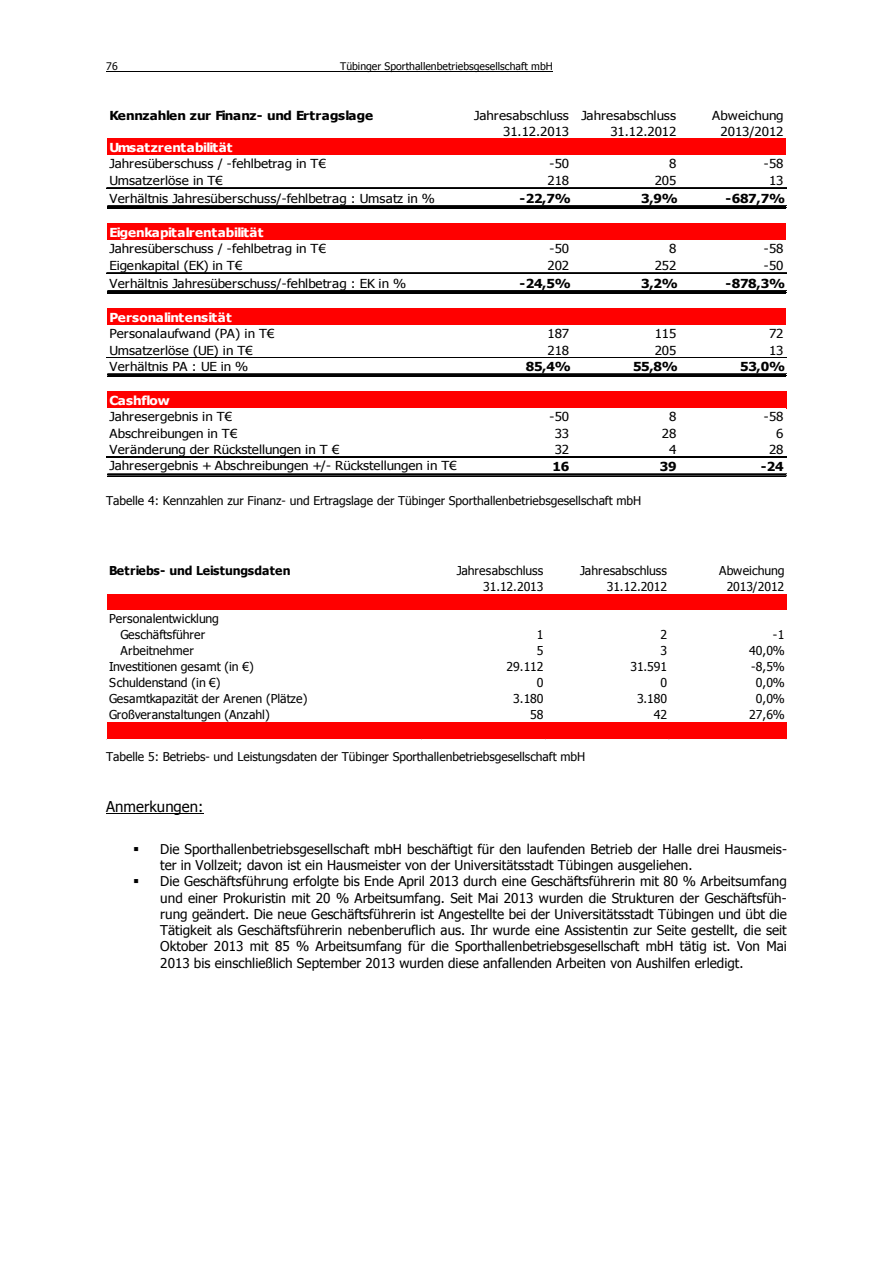
<style>
.page{position:relative;width:893px;height:1263px;background:#fff}
.page>*{position:absolute;margin:0;border:0;box-sizing:border-box;transform-origin:0 0}
.t1{font:15px "Tahoma";letter-spacing:.005em;color:#000}
.t2{font:13.5px/16.4px "Tahoma";color:#000}
.t3{font:12.45px/16.2px "Tahoma";letter-spacing:-.005em;color:#000;text-align:right;scale:1.08 1}
.t4{font:700 12.45px "Tahoma";letter-spacing:-.02em;color:#000;scale:1.08 1}
.t5{font:700 12.45px "Tahoma";color:#fff;scale:1.08 1}
.t6{font:700 12.45px "Tahoma";letter-spacing:-.02em;color:#fff;scale:1.08 1}
.t7{font:12.3px/16px "Tahoma";letter-spacing:-.005em;color:#000;text-align:center}
.t8{font:700 12.3px "Tahoma";color:#000}
.t9{font:12px "Tahoma";letter-spacing:-.005em;color:#000}
.t10{font:10.5px "Tahoma";letter-spacing:.005em;color:#000}
</style>
<div class="page">
<hr style="left:106px;top:71px;width:447px;height:1px;background:#000">
<hr style="left:106px;top:813px;width:98px;height:1px;background:#000">
<div style="left:107px;top:139px;width:679px;height:17px;background:#f00"></div>
<div style="left:107px;top:155px;width:679px;height:34px;background:#fff"></div>
<div style="left:107px;top:224px;width:679px;height:17px;background:#f00"></div>
<div style="left:107px;top:240px;width:679px;height:33px;background:#fff"></div>
<div style="left:107px;top:309px;width:679px;height:17px;background:#f00"></div>
<div style="left:107px;top:325px;width:679px;height:33px;background:#fff"></div>
<div style="left:107px;top:392px;width:679px;height:17px;background:#f00"></div>
<div style="left:107px;top:408px;width:679px;height:85px;background:#fff"></div>
<hr style="left:106px;top:187px;width:680px;height:1px;background:#000">
<hr style="left:106px;top:188px;width:680px;height:1px;background:#000">
<hr style="left:107px;top:206px;width:679px;height:1px;background:#000">
<hr style="left:107px;top:208px;width:679px;height:1px;background:#000">
<hr style="left:106px;top:272px;width:680px;height:1px;background:#000">
<hr style="left:106px;top:273px;width:680px;height:1px;background:#000">
<hr style="left:107px;top:291px;width:679px;height:1px;background:#000">
<hr style="left:107px;top:293px;width:679px;height:1px;background:#000">
<hr style="left:106px;top:357px;width:680px;height:1px;background:#000">
<hr style="left:106px;top:358px;width:680px;height:1px;background:#000">
<hr style="left:107px;top:374px;width:679px;height:1px;background:#000">
<hr style="left:107px;top:376px;width:679px;height:1px;background:#000">
<hr style="left:106px;top:457px;width:680px;height:1px;background:#000">
<hr style="left:107px;top:474px;width:679px;height:1px;background:#000">
<hr style="left:107px;top:476px;width:679px;height:1px;background:#000">
<div style="left:107px;top:594px;width:680px;height:17px;background:#f00"></div>
<div style="left:107px;top:610px;width:680px;height:65px;background:#fff"></div>
<div style="left:107px;top:722px;width:680px;height:17px;background:#f00"></div>
<p class="t10" style="left:106px;top:62px;width:13px">76</p>
<p class="t10" style="left:340px;top:62px;width:214px">Tübinger Sporthallenbetriebsgesellschaft mbH</p>
<p class="t4" style="left:109px;top:110px;width:245px">Kennzahlen zur Finanz- und Ertragslage</p>
<p class="t3" style="left:474px;top:108px;width:89px">Jahresabschluss<br>31.12.2013</p>
<p class="t3" style="left:581px;top:108px;width:89px">Jahresabschluss<br>31.12.2012</p>
<p class="t3" style="left:712px;top:108px;width:68px">Abweichung<br>2013/2012</p>
<p class="t5" style="left:109px;top:143px;width:115px">Umsatzrentabilität</p>
<p class="t3" style="left:109px;top:157px;width:202px">Jahresüberschuss / -fehlbetrag in T€</p>
<p class="t3" style="left:549px;top:157px;width:20px">-50</p>
<p class="t3" style="left:669px;top:157px;width:8px">8</p>
<p class="t3" style="left:763px;top:157px;width:20px">-58</p>
<p class="t3" style="left:109px;top:173px;width:106px">Umsatzerlöse in T€</p>
<p class="t3" style="left:547px;top:173px;width:22px">218</p>
<p class="t3" style="left:654px;top:173px;width:22px">205</p>
<p class="t3" style="left:769px;top:173px;width:15px">13</p>
<p class="t3" style="left:109px;top:191px;width:303px">Verhältnis Jahresüberschuss/-fehlbetrag : Umsatz in %</p>
<p class="t4" style="left:519px;top:193px;width:49px">-22,7%</p>
<p class="t4" style="left:641px;top:193px;width:36px">3,9%</p>
<p class="t4" style="left:725px;top:193px;width:57px">-687,7%</p>
<p class="t6" style="left:109px;top:228px;width:144px">Eigenkapitalrentabilität</p>
<p class="t3" style="left:109px;top:242px;width:202px">Jahresüberschuss / -fehlbetrag in T€</p>
<p class="t3" style="left:549px;top:242px;width:20px">-50</p>
<p class="t3" style="left:669px;top:242px;width:8px">8</p>
<p class="t3" style="left:763px;top:242px;width:20px">-58</p>
<p class="t3" style="left:109px;top:258px;width:125px">Eigenkapital (EK) in T€</p>
<p class="t3" style="left:547px;top:258px;width:22px">202</p>
<p class="t3" style="left:654px;top:258px;width:22px">252</p>
<p class="t3" style="left:763px;top:258px;width:20px">-50</p>
<p class="t3" style="left:109px;top:276px;width:276px">Verhältnis Jahresüberschuss/-fehlbetrag : EK in %</p>
<p class="t4" style="left:519px;top:278px;width:49px">-24,5%</p>
<p class="t4" style="left:641px;top:278px;width:36px">3,2%</p>
<p class="t4" style="left:725px;top:278px;width:57px">-878,3%</p>
<p class="t5" style="left:109px;top:313px;width:115px">Personalintensität</p>
<p class="t3" style="left:109px;top:327px;width:154px">Personalaufwand (PA) in T€</p>
<p class="t3" style="left:547px;top:327px;width:22px">187</p>
<p class="t3" style="left:654px;top:327px;width:22px">115</p>
<p class="t3" style="left:769px;top:327px;width:15px">72</p>
<p class="t3" style="left:109px;top:343px;width:134px">Umsatzerlöse (UE) in T€</p>
<p class="t3" style="left:547px;top:343px;width:22px">218</p>
<p class="t3" style="left:654px;top:343px;width:22px">205</p>
<p class="t3" style="left:769px;top:343px;width:15px">13</p>
<p class="t3" style="left:109px;top:359px;width:130px">Verhältnis PA : UE in %</p>
<p class="t4" style="left:526px;top:361px;width:43px">85,4%</p>
<p class="t4" style="left:633px;top:361px;width:43px">55,8%</p>
<p class="t4" style="left:740px;top:361px;width:43px">53,0%</p>
<p class="t5" style="left:109px;top:396px;width:57px">Cashflow</p>
<p class="t3" style="left:109px;top:410px;width:115px">Jahresergebnis in T€</p>
<p class="t3" style="left:549px;top:410px;width:20px">-50</p>
<p class="t3" style="left:669px;top:410px;width:8px">8</p>
<p class="t3" style="left:763px;top:410px;width:20px">-58</p>
<p class="t3" style="left:109px;top:426px;width:120px">Abschreibungen in T€</p>
<p class="t3" style="left:554px;top:426px;width:15px">33</p>
<p class="t3" style="left:662px;top:426px;width:15px">28</p>
<p class="t3" style="left:776px;top:426px;width:8px">6</p>
<p class="t3" style="left:109px;top:442px;width:214px">Veränderung der Rückstellungen in T €</p>
<p class="t3" style="left:554px;top:442px;width:15px">32</p>
<p class="t3" style="left:669px;top:442px;width:8px">4</p>
<p class="t3" style="left:769px;top:442px;width:15px">28</p>
<p class="t3" style="left:109px;top:459px;width:323px">Jahresergebnis + Abschreibungen +/- Rückstellungen in T€</p>
<p class="t4" style="left:552px;top:462px;width:17px">16</p>
<p class="t4" style="left:659px;top:462px;width:17px">39</p>
<p class="t4" style="left:760px;top:462px;width:23px">-24</p>
<p class="t9" style="left:106px;top:496px;width:536px">Tabelle 4: Kennzahlen zur Finanz- und Ertragslage der Tübinger Sporthallenbetriebsgesellschaft mbH</p>
<p class="t8" style="left:109px;top:566px;width:183px">Betriebs- und Leistungsdaten</p>
<p class="t7" style="left:456px;top:564px;width:88px">Jahresabschluss</p>
<p class="t7" style="left:580px;top:564px;width:88px">Jahresabschluss</p>
<p class="t7" style="left:719px;top:564px;width:67px">Abweichung</p>
<p class="t7" style="left:483px;top:580px;width:62px">31.12.2013</p>
<p class="t7" style="left:606px;top:580px;width:62px">31.12.2012</p>
<p class="t7" style="left:726px;top:580px;width:59px">2013/2012</p>
<p class="t7" style="left:109px;top:612px;width:111px">Personalentwicklung<br>Geschäftsführer</p>
<p class="t7" style="left:537px;top:628px;width:8px">1</p>
<p class="t7" style="left:660px;top:628px;width:8px">2</p>
<p class="t7" style="left:772px;top:628px;width:13px">-1</p>
<p class="t7" style="left:121px;top:644px;width:75px">Arbeitnehmer</p>
<p class="t7" style="left:537px;top:644px;width:8px">5</p>
<p class="t7" style="left:660px;top:644px;width:8px">3</p>
<p class="t7" style="left:749px;top:644px;width:37px">40,0%</p>
<p class="t7" style="left:109px;top:660px;width:146px">Investitionen gesamt (in €)</p>
<p class="t7" style="left:506px;top:660px;width:38px">29.112</p>
<p class="t7" style="left:630px;top:660px;width:38px">31.591</p>
<p class="t7" style="left:751px;top:660px;width:35px">-8,5%</p>
<p class="t7" style="left:109px;top:676px;width:113px">Schuldenstand (in €)</p>
<p class="t7" style="left:537px;top:676px;width:8px">0</p>
<p class="t7" style="left:660px;top:676px;width:8px">0</p>
<p class="t7" style="left:755px;top:676px;width:30px">0,0%</p>
<p class="t7" style="left:109px;top:692px;width:200px">Gesamtkapazität der Arenen (Plätze)</p>
<p class="t7" style="left:513px;top:692px;width:32px">3.180</p>
<p class="t7" style="left:637px;top:692px;width:32px">3.180</p>
<p class="t7" style="left:755px;top:692px;width:30px">0,0%</p>
<p class="t7" style="left:109px;top:708px;width:162px">Großveranstaltungen (Anzahl)</p>
<p class="t7" style="left:530px;top:708px;width:15px">58</p>
<p class="t7" style="left:654px;top:708px;width:15px">42</p>
<p class="t7" style="left:749px;top:708px;width:37px">27,6%</p>
<p class="t9" style="left:106px;top:752px;width:480px">Tabelle 5: Betriebs- und Leistungsdaten der Tübinger Sporthallenbetriebsgesellschaft mbH</p>
<p class="t1" style="left:106px;top:800px;width:99px">Anmerkungen:</p>
<p class="t2" style="left:160px;top:842px;width:628px">Die Sporthallenbetriebsgesellschaft mbH beschäftigt für den laufenden Betrieb der Halle drei Hausmeis&shy;ter in Vollzeit; davon ist ein Hausmeister von der Universitätsstadt Tübingen ausgeliehen.<br>Die Geschäftsführung erfolgte bis Ende April 2013 durch eine Geschäftsführerin mit 80 % Arbeitsumfang und einer Prokuristin mit 20 % Arbeitsumfang. Seit Mai 2013 wurden die Strukturen der Geschäftsfüh&shy;rung geändert. Die neue Geschäftsführerin ist Angestellte bei der Universitätsstadt Tübingen und übt die Tätigkeit als Geschäftsführerin nebenberuflich aus. Ihr wurde eine Assistentin zur Seite gestellt, die seit Oktober 2013 mit 85 % Arbeitsumfang für die Sporthallenbetriebsgesellschaft mbH tätig ist. Von Mai 2013 bis einschließlich September 2013 wurden diese anfallenden Arbeiten von Aushilfen erledigt.</p>
</div>
